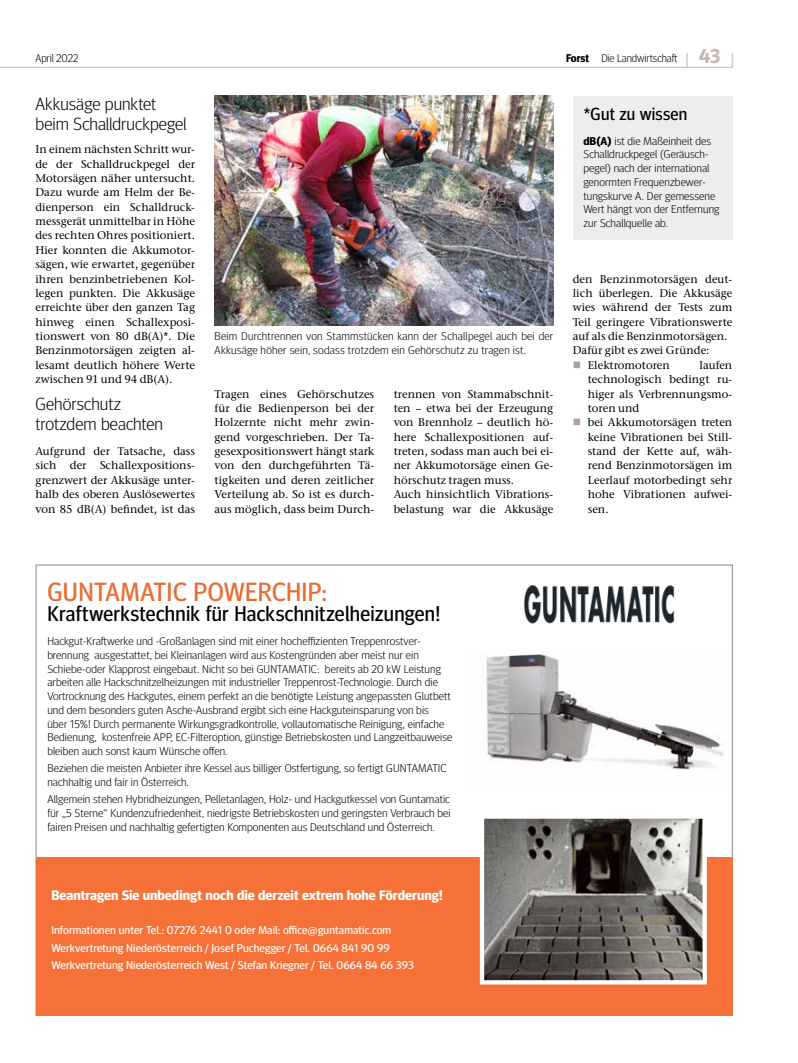
<style>
.page{position:relative;width:798px;height:1063px;background:#fff}
.page>*{position:absolute;margin:0;border:0;box-sizing:border-box;transform-origin:0 0}
.t1{font:26.25px "Meta Head OT";letter-spacing:.01em;color:#e96c32}
.t2{font:21.25px "Meta Head OT";letter-spacing:.015em;color:#000}
.t3{font:300 17.5px/20px "Meta Head OT";color:#000;scale:1.05 1}
.t4{font:17.5px "Meta Head OT";letter-spacing:.015em;color:#000}
.t5{font:700 13.75px "Meta Head OT";color:#fff;scale:1.05 1}
.t6{font:500 11.25px/14.4px "Stone Serif ITC Pro";color:#000;text-align:justify}
.t7{font:300 11.25px/13.8px "Meta Head OT";letter-spacing:.01em;color:#000;scale:1.05 1}
.t8{font:11.25px/17.2px "Meta Head OT";letter-spacing:.01em;color:#fff;scale:1.05 1}
.t9{font:300 11.25px "Meta Head OT";letter-spacing:.01em;color:#000}
.s1{font-weight:700}
.s2{font-family:"Generis Simple Com";font-size:20px;color:#c6b7b4}
.s3{font-weight:700;font-size:20px;color:#c6b7b4}
</style>
<div class="page">
<img style="left:215px;top:96px;width:338px;height:230px">
<hr style="left:0;top:67px;width:732px;height:1px;background:#c6b7b4">
<div style="left:36px;top:858px;width:696px;height:158px;background:#f57137"></div>
<img style="left:523px;top:585px;width:151px;height:39px">
<img style="left:486px;top:654px;width:238px;height:116px">
<svg style="left:477px;top:818px;width:231px;height:167px;background:#7a7571"></svg>
<div style="left:572px;top:96px;width:160px;height:143px;background:#eeeded"></div>
<p class="t9" style="left:35px;top:51px;width:45px">April 2022</p>
<p class="t9" style="left:565px;top:51px;width:170px"><span class="s1">Forst</span> Die Landwirtschaft <span class="s2">|</span> <span class="s3">43</span> <span class="s2">|</span></p>
<h3 class="t3" style="left:35px;top:93px;width:145px">Akkusäge punktet beim Schalldruckpegel</h3>
<p class="t6" style="left:35px;top:142px;width:161px">In einem nächsten Schritt wur&shy;de der Schalldruckpegel der Motorsägen näher untersucht.<br>Dazu wurde am Helm der Be&shy;dienperson ein Schalldruck&shy;messgerät unmittelbar in Höhe des rechten Ohres positioniert.<br>Hier konnten die Akkumotor&shy;sägen, wie erwartet, gegenüber ihren benzinbetriebenen Kol&shy;legen punkten. Die Akkusäge erreichte über den ganzen Tag hinweg einen Schallexposi&shy;tionswert von 80 dB(A)*. Die Benzinmotorsägen zeigten al&shy;lesamt deutlich höhere Werte zwischen 91 und 94 dB(A).</p>
<h3 class="t3" style="left:35px;top:394px;width:123px">Gehörschutz trotzdem beachten</h3>
<p class="t6" style="left:35px;top:444px;width:161px">Aufgrund der Tatsache, dass sich der Schallexpositions&shy;grenzwert der Akkusäge unter&shy;halb des oberen Auslösewertes von 85 dB(A) befindet, ist das</p>
<p class="t7" style="left:214px;top:329px;width:324px;line-height:14.4px">Beim Durchtrennen von Stammstücken kann der Schallpegel auch bei der<br>Akkusäge höher sein, sodass trotzdem ein Gehörschutz zu tragen ist.</p>
<p class="t6" style="left:214px;top:387px;width:161px">Tragen eines Gehörschutzes für die Bedienperson bei der Holzernte nicht mehr zwin&shy;gend vorgeschrieben. Der Ta&shy;gesexpositionswert hängt stark von den durchgeführten Tä&shy;tigkeiten und deren zeitlicher Verteilung ab. So ist es durch&shy;aus möglich, dass beim Durch-</p>
<p class="t6" style="left:393px;top:387px;width:161px;text-align:left">trennen von Stammabschnit&shy;ten – etwa bei der Erzeugung von Brennholz – deutlich hö&shy;here Schallexpositionen auf&shy;treten, sodass man auch bei ei&shy;ner Akkumotorsäge einen Ge&shy;hörschutz tragen muss.<br>Auch hinsichtlich Vibrations&shy;belastung war die Akkusäge</p>
<h3 class="t4" style="left:583px;top:104px;width:105px">*Gut zu wissen</h3>
<p class="t7" style="left:583px;top:134px;width:131px"><span class="s1">dB(A)</span> ist die Maßeinheit des<br>Schalldruckpegel (Geräusch&shy;pegel) nach der international genormten Frequenzbewer&shy;tungskurve A. Der gemessene<br>Wert hängt von der Entfernung zur Schallquelle ab.</p>
<p class="t6" style="left:572px;top:272px;width:161px">den Benzinmotorsägen deut-</p>
<p class="t6" style="left:572px;top:286px;width:161px">lich überlegen. Die Akkusäge</p>
<p class="t6" style="left:572px;top:300px;width:161px">wies während der Tests zum</p>
<p class="t6" style="left:572px;top:315px;width:161px">Teil geringere Vibrationswerte</p>
<p class="t6" style="left:572px;top:329px;width:156px">auf als die Benzinmotorsägen.</p>
<p class="t6" style="left:572px;top:343px;width:138px">Dafür gibt es zwei Gründe:</p>
<p class="t6" style="left:587px;top:358px;width:84px">Elektromotoren</p>
<p class="t6" style="left:587px;top:358px;width:146px;text-align:left;text-indent:112px">laufen technologisch bedingt ru&shy;higer als Verbrennungsmo&shy;toren und<br>bei Akkumotorsägen treten keine Vibrationen bei Still&shy;stand der Kette auf, wäh&shy;rend Benzinmotorsägen im<br>Leerlauf motorbedingt sehr hohe Vibrationen aufwei&shy;sen.</p>
<h1 class="t1" style="left:47px;top:576px;width:281px">GUNTAMATIC POWERCHIP:</h1>
<h2 class="t2" style="left:47px;top:600px;width:394px">Kraftwerkstechnik für Hackschnitzelheizungen!</h2>
<p class="t7" style="left:47px;top:634px;width:387px">Hackgut-Kraftwerke und -Großanlagen sind mit einer hocheffizienten Treppenrostver&shy;brennung ausgestattet, bei Kleinanlagen wird aus Kostengründen aber meist nur ein Schiebe-oder Klapprost eingebaut. Nicht so bei GUNTAMATIC: bereits ab 20 kW Leistung arbeiten alle Hackschnitzelheizungen mit industrieller Treppenrost-Technologie. Durch die Vortrocknung des Hackgutes, einem perfekt an die benötigte Leistung angepassten Glutbett und dem besonders guten Asche-Ausbrand ergibt sich eine Hackguteinsparung von bis<br>über 15%! Durch permanente Wirkungsgradkontrolle, vollautomatische Reinigung, einfache Bedienung, kostenfreie APP, EC-Filteroption, günstige Betriebskosten und Langzeitbauweise bleiben auch sonst kaum Wünsche offen.</p>
<p class="t7" style="left:47px;top:761px;width:381px">Beziehen die meisten Anbieter ihre Kessel aus billiger Ostfertigung, so fertigt GUNTAMATIC nachhaltig und fair in Österreich.</p>
<p class="t7" style="left:47px;top:792px;width:385px;text-align:justify">Allgemein stehen Hybridheizungen, Pelletanlagen, Holz- und Hackgutkessel von Guntamatic für „5 Sterne“ Kundenzufriedenheit, niedrigste Betriebskosten und geringsten Verbrauch bei fairen Preisen und nachhaltig gefertigten Komponenten aus Deutschland und Österreich.</p>
<p class="t5" style="left:51px;top:887px;width:374px">Beantragen Sie unbedingt noch die derzeit extrem hohe Förderung!</p>
<p class="t8" style="left:51px;top:922px;width:347px">Informationen unter Tel.: 07276 2441 0 oder Mail: office@guntamatic.com<br>Werkvertretung Niederösterreich / Josef Puchegger / Tel. 0664 841 90 99<br>Werkvertretung Niederösterreich West / Stefan Kriegner / Tel. 0664 84 66 393</p>
</div>
